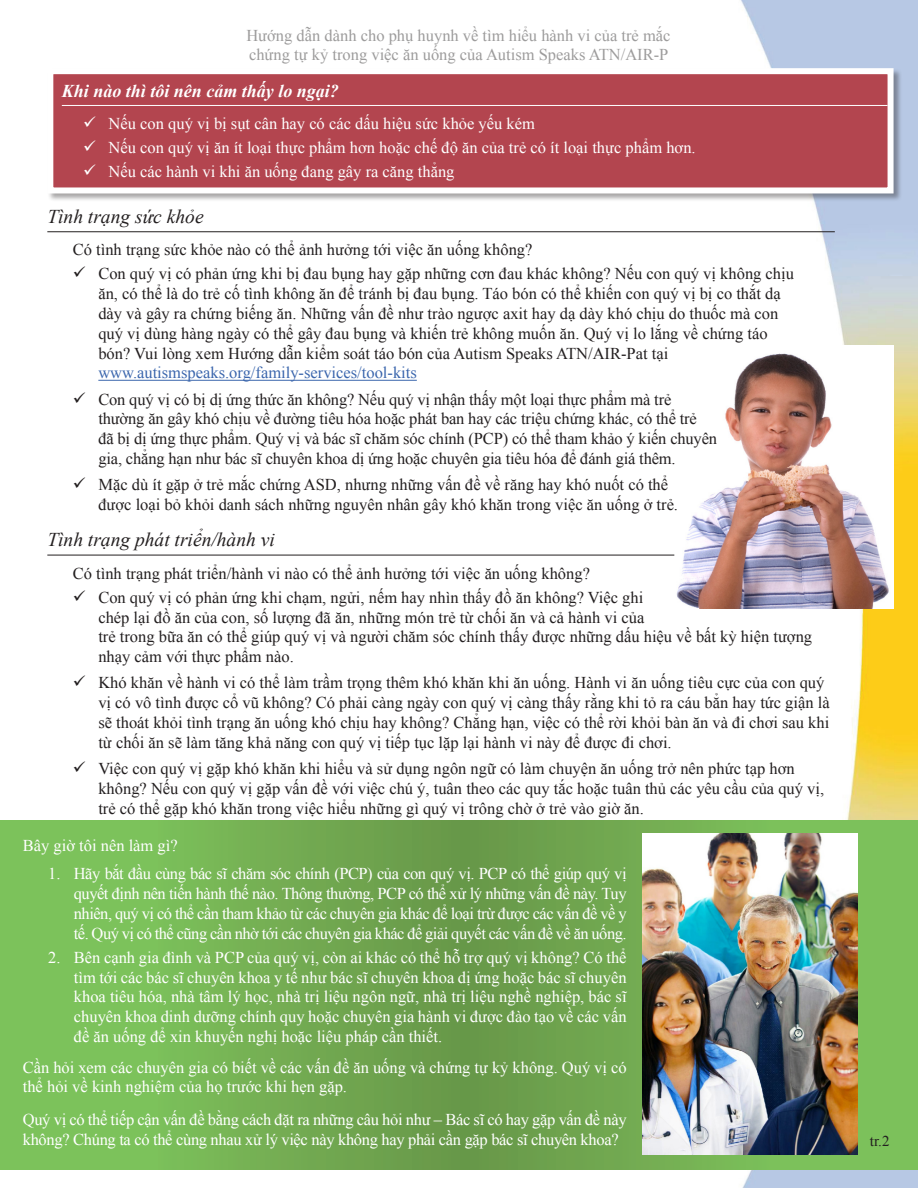
<style>
.page{position:relative;width:918px;height:1188px;background:#fff}
.page>*{position:absolute;margin:0;border:0;box-sizing:border-box;transform-origin:0 0}
.Bodd{font:italic 19.5px "Times New Roman";color:#231f20}
.Bodd-2{font:italic 700 18px "Times New Roman";color:#fff}
.Bodd_Bull{font:16.5px/19.8px "Times New Roman";color:#231f20}
.Bodd_Bull-2{font:16.5px/19.8px "Times New Roman";letter-spacing:-.015em;color:#fff;text-align:justify}
.Bodd-3{font:16.5px/19.8px "Times New Roman";color:#fff}
.Bodd-4{font:16.5px/19.8px "Times New Roman";letter-spacing:-.02em;color:#fff}
.Bodd-5{font:16.5px "Times New Roman";color:#231f20}
.t1{font:16.5px/19.8px "Times New Roman";color:#9d9c9c}
.t2{font:15px "Times New Roman";color:#231f20}
.s1{color:#3b66ad}
</style>
<div class="page">
<img style="left:0;top:0;width:918px;height:1188px">
<img style="left:668px;top:346px;width:226px;height:263px">
<hr style="left:47px;top:231px;width:788px;height:1px;background:#231f20">
<hr style="left:98px;top:380px;width:319px;height:1px;background:#3b66ad">
<hr style="left:47px;top:555px;width:627px;height:1px;background:#231f20">
<svg style="left:0;top:821px;width:918px;height:348px;background:#74af53"></svg>
<img style="left:642px;top:833px;width:215px;height:321px">
<div style="left:47px;top:68px;width:855px;height:134px;background:#231f20;opacity:.4"></div>
<div style="left:50px;top:71px;width:841px;height:119px;background:#b3454f"></div>
<hr style="left:62px;top:105px;width:826px;height:1px;background:#fff">
<div style="left:47px;top:68px;width:847px;height:125px;border:6px solid #fff"></div>
<svg style="left:86px;top:279px;width:16px;height:1px"></svg>
<svg style="left:86px;top:405px;width:16px;height:1px"></svg>
<svg style="left:86px;top:490px;width:16px;height:1px"></svg>
<svg style="left:86px;top:603px;width:16px;height:1px"></svg>
<svg style="left:86px;top:688px;width:16px;height:1px"></svg>
<svg style="left:86px;top:774px;width:16px;height:1px"></svg>
<p class="t1" style="left:246px;top:25px;width:426px">Hướng dẫn dành cho phụ huynh về tìm hiểu hành vi của trẻ mắc chứng tự kỷ trong việc ăn uống của Autism Speaks ATN/AIR-P</p>
<p class="Bodd-2" style="left:62px;top:78px;width:279px">Khi nào thì tôi nên cảm thấy lo ngại?</p>
<p class="Bodd-3" style="left:83px;top:113px;width:453px">✓ Nếu con quý vị bị sụt cân hay có các dấu hiệu sức khỏe yếu kém</p>
<p class="Bodd-3" style="left:83px;top:138px;width:614px">✓ Nếu con quý vị ăn ít loại thực phẩm hơn hoặc chế độ ăn của trẻ có ít loại thực phẩm hơn.</p>
<p class="Bodd-3" style="left:83px;top:162px;width:373px">✓ Nếu các hành vi khi ăn uống đang gây ra căng thẳng</p>
<p class="Bodd" style="left:47px;top:203px;width:158px">Tình trạng sức khỏe</p>
<p class="Bodd-5" style="left:73px;top:239px;width:461px">Có tình trạng sức khỏe nào có thể ảnh hưởng tới việc ăn uống không?</p>
<p class="Bodd_Bull" style="left:98px;top:264px;width:697px;text-indent:-26px">✓ Con quý vị có phản ứng khi bị đau bụng hay gặp những cơn đau khác không? Nếu con quý vị không chịu ăn, có thể là do trẻ cố tình không ăn để tránh bị đau bụng. Táo bón có thể khiến con quý vị bị co thắt dạ dày và gây ra chứng biếng ăn. Những vấn đề như trào ngược axit hay dạ dày khó chịu do thuốc mà con quý vị dùng hàng ngày có thể gây đau bụng và khiến trẻ không muốn ăn. Quý vị lo lắng về chứng táo bón? Vui lòng xem Hướng dẫn kiểm soát táo bón của Autism Speaks ATN/AIR-Pat tại <span class="s1">www.autismspeaks.org/family-services/tool-kits</span></p>
<p class="Bodd_Bull" style="left:98px;top:389px;width:620px;text-indent:-26px">✓ Con quý vị có bị dị ứng thức ăn không? Nếu quý vị nhận thấy một loại thực phẩm mà trẻ thường ăn gây khó chịu về đường tiêu hóa hoặc phát ban hay các triệu chứng khác, có thể trẻ<br>đã bị dị ứng thực phẩm. Quý vị và bác sĩ chăm sóc chính (PCP) có thể tham khảo ý kiến chuyên gia, chẳng hạn như bác sĩ chuyên khoa dị ứng hoặc chuyên gia tiêu hóa để đánh giá thêm.</p>
<p class="Bodd_Bull" style="left:98px;top:475px;width:581px;text-indent:-26px">✓ Mặc dù ít gặp ở trẻ mắc chứng ASD, nhưng những vấn đề về răng hay khó nuốt có thể được loại bỏ khỏi danh sách những nguyên nhân gây khó khăn trong việc ăn uống ở trẻ.</p>
<p class="Bodd" style="left:47px;top:526px;width:229px">Tình trạng phát triển/hành vi</p>
<p class="Bodd-5" style="left:73px;top:562px;width:519px">Có tình trạng phát triển/hành vi nào có thể ảnh hưởng tới việc ăn uống không?</p>
<p class="Bodd_Bull" style="left:98px;top:587px;width:715px;text-indent:-26px">✓ Con quý vị có phản ứng khi chạm, ngửi, nếm hay nhìn thấy đồ ăn không? Việc ghi<br>chép lại đồ ăn của con, số lượng đã ăn, những món trẻ từ chối ăn và cả hành vi của<br>trẻ trong bữa ăn có thể giúp quý vị và người chăm sóc chính thấy được những dấu hiệu về bất kỳ hiện tượng nhạy cảm với thực phẩm nào.</p>
<p class="Bodd_Bull" style="left:98px;top:673px;width:733px;text-indent:-26px">✓ Khó khăn về hành vi có thể làm trầm trọng thêm khó khăn khi ăn uống. Hành vi ăn uống tiêu cực của con quý vị có vô tình được cổ vũ không? Có phải càng ngày con quý vị càng thấy rằng khi tỏ ra cáu bẳn hay tức giận là sẽ thoát khỏi tình trạng ăn uống khó chịu hay không? Chẳng hạn, việc có thể rời khỏi bàn ăn và đi chơi sau khi từ chối ăn sẽ làm tăng khả năng con quý vị tiếp tục lặp lại hành vi này để được đi chơi.</p>
<p class="Bodd_Bull" style="left:98px;top:758px;width:727px;text-indent:-26px">✓ Việc con quý vị gặp khó khăn khi hiểu và sử dụng ngôn ngữ có làm chuyện ăn uống trở nên phức tạp hơn không? Nếu con quý vị gặp vấn đề với việc chú ý, tuân theo các quy tắc hoặc tuân thủ các yêu cầu của quý vị, trẻ có thể gặp khó khăn trong việc hiểu những gì quý vị trông chờ ở trẻ vào giờ ăn.</p>
<p class="Bodd-3" style="left:23px;top:835px;width:156px">Bây giờ tôi nên làm gì?</p>
<p class="Bodd_Bull-2" style="left:74px;top:864px;width:554px;text-indent:-26px">1. Hãy bắt đầu cùng bác sĩ chăm sóc chính (PCP) của con quý vị. PCP có thể giúp quý vị quyết định nên tiến hành thế nào. Thông thường, PCP có thể xử lý những vấn đề này. Tuy nhiên, quý vị có thể cần tham khảo từ các chuyên gia khác để loại trừ được các vấn đề về y tế. Quý vị có thể cũng cần nhờ tới các chuyên gia khác để giải quyết các vấn đề về ăn uống.</p>
<p class="Bodd_Bull-2" style="left:74px;top:947px;width:554px;text-indent:-26px">2. Bên cạnh gia đình và PCP của quý vị, còn ai khác có thể hỗ trợ quý vị không? Có thể tìm tới các bác sĩ chuyên khoa y tế như bác sĩ chuyên khoa dị ứng hoặc bác sĩ chuyên khoa tiêu hóa, nhà tâm lý học, nhà trị liệu ngôn ngữ, nhà trị liệu nghề nghiệp, bác sĩ chuyên khoa dinh dưỡng chính quy hoặc chuyên gia hành vi được đào tạo về các vấn đề ăn uống để xin khuyến nghị hoặc liệu pháp cần thiết.</p>
<p class="Bodd-3" style="left:23px;top:1057px;width:605px">Cần hỏi xem các chuyên gia có biết về các vấn đề ăn uống và chứng tự kỷ không. Quý vị có thể hỏi về kinh nghiệm của họ trước khi hẹn gặp.</p>
<p class="Bodd-4" style="left:23px;top:1109px;width:605px">Quý vị có thể tiếp cận vấn đề bằng cách đặt ra những câu hỏi như – Bác sĩ có hay gặp vấn đề này không? Chúng ta có thể cùng nhau xử lý việc này không hay phải cần gặp bác sĩ chuyên khoa?</p>
<p class="t2" style="left:870px;top:1131px;width:21px">tr.2</p>
</div>
